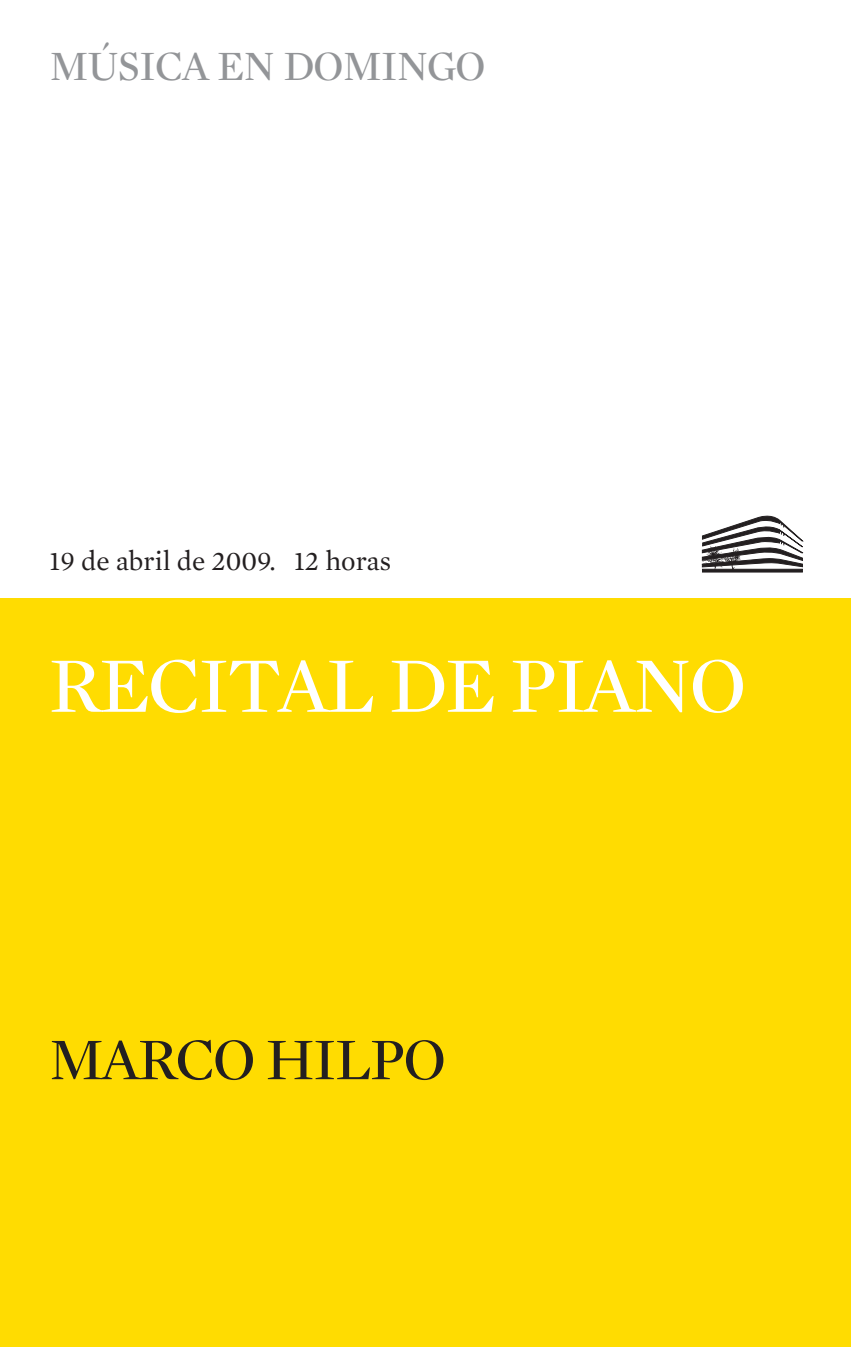
<style>
.page{position:relative;width:851px;height:1347px;background:#fff}
.page>*{position:absolute;margin:0;border:0;box-sizing:border-box;transform-origin:0 0}
.t1{font:80px "Mercury Display";letter-spacing:-.03em;color:#fff}
.t2{font:60px "Mercury Display";letter-spacing:-.03em;color:#231f20}
.t3{font:42.5px "Mercury Display";letter-spacing:-.02em;color:#939598}
.t4{font:27.5px "Mercury Text G1";color:#231f20}
</style>
<div class="page">
<div style="left:0;top:599px;width:850px;height:747px;background:#ffdc01"></div>
<svg style="left:702px;top:515px;width:101px;height:57px"></svg>
<img style="left:701px;top:541px;width:42px;height:32px">
<p class="t3" style="left:50px;top:39px;width:437px">MÚSICA EN DOMINGO</p>
<p class="t4" style="left:50px;top:544px;width:343px">19 de abril de 2009. 12 horas</p>
<p class="t1" style="left:49px;top:635px;width:698px">RECITAL DE PIANO</p>
<p class="t2" style="left:49px;top:1021px;width:398px">MARCO HILPO</p>
</div>
